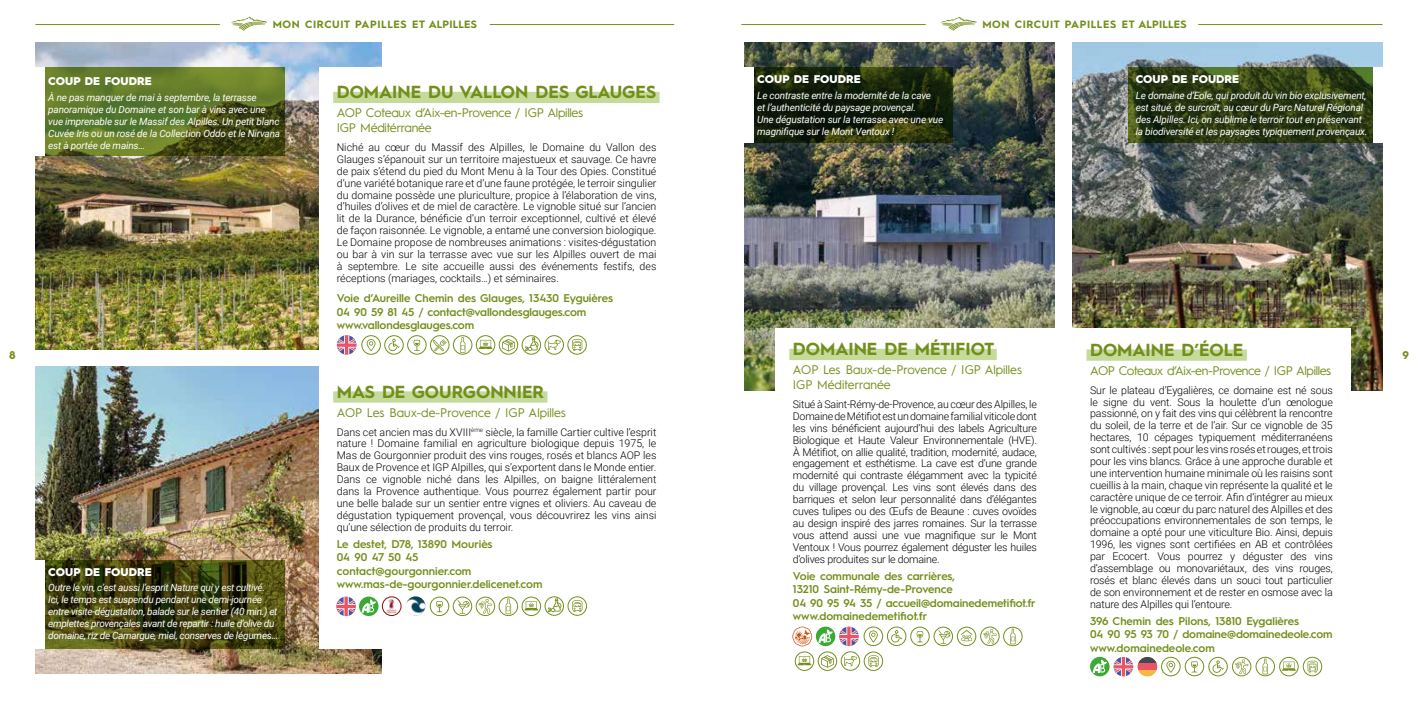
<style>
.page{position:relative;width:1418px;height:709px;background:#fff}
.page>*{position:absolute;margin:0;border:0;box-sizing:border-box;transform-origin:0 0}
.t1{font:700 17.5px "Hurme Geometric Sans 1";color:#748e1b}
.t2{font:12.5px/15px "Hurme Geometric Sans 1";letter-spacing:-.02em;color:#748e1b}
.t3{font:12.5px/15px "Hurme Geometric Sans 1";color:#748e1b}
.t4{font:600 11.25px/13.5px "Hurme Geometric Sans 1";color:#748e1b}
.t5{font:900 11.25px "Hurme Geometric Sans 1";color:#fff}
.t6{font:700 11.25px "Hurme Geometric Sans 1";color:#748e1b}
.t7{font:300 10.62px/11.9px "Roboto";letter-spacing:-.01em;color:#000;text-align:justify}
.t8{font:700 10.62px "Hurme Geometric Sans 1";letter-spacing:.06em;color:#748e1b}
.t9{font:italic 10px/12px "Roboto";letter-spacing:-.02em;color:#fff}
</style>
<div class="page">
<img style="left:35px;top:43px;width:346px;height:306px">
<img style="left:35px;top:367px;width:346px;height:306px">
<hr style="left:35px;top:24px;width:185px;height:1px;background:#748e1b">
<hr style="left:490px;top:24px;width:184px;height:1px;background:#748e1b">
<hr style="left:1198px;top:24px;width:184px;height:1px;background:#748e1b">
<hr style="left:741px;top:24px;width:184px;height:1px;background:#748e1b">
<svg style="left:940px;top:17px;width:36px;height:14px"></svg>
<svg style="left:231px;top:17px;width:36px;height:14px"></svg>
<img style="left:1072px;top:43px;width:310px;height:347px">
<svg style="left:1128px;top:67px;width:245px;height:76px"></svg>
<div style="left:1373px;top:67px;width:44px;height:76px;background:#fff"></div>
<img style="left:744px;top:43px;width:310px;height:347px">
<div style="left:775px;top:328px;width:575px;height:73px;background:#fff"></div>
<div style="left:319px;top:67px;width:354px;height:581px;background:#fff"></div>
<svg style="left:753px;top:67px;width:199px;height:76px"></svg>
<div style="left:709px;top:67px;width:44px;height:76px;background:#fff"></div>
<svg style="left:44px;top:67px;width:241px;height:89px"></svg>
<svg style="left:44px;top:560px;width:241px;height:88px"></svg>
<div style="left:0;top:67px;width:44px;height:89px;background:#fff"></div>
<div style="left:0;top:560px;width:44px;height:88px;background:#fff"></div>
<div style="left:333px;top:92px;width:326px;height:11px;background:#c4db9b"></div>
<div style="left:333px;top:391px;width:214px;height:11px;background:#c4db9b"></div>
<div style="left:789px;top:349px;width:207px;height:11px;background:#c4db9b"></div>
<div style="left:1086px;top:349px;width:160px;height:12px;background:#c4db9b"></div>
<svg style="left:337px;top:335px;width:250px;height:20px"></svg>
<svg style="left:1090px;top:657px;width:19px;height:19px"></svg>
<svg style="left:1093px;top:660px;width:13px;height:12px"></svg>
<svg style="left:1113px;top:656px;width:209px;height:20px"></svg>
<svg style="left:359px;top:596px;width:19px;height:20px"></svg>
<svg style="left:362px;top:599px;width:13px;height:13px"></svg>
<svg style="left:430px;top:596px;width:157px;height:20px"></svg>
<img style="left:382px;top:596px;width:19px;height:20px;border-radius:10px">
<div style="left:382px;top:596px;width:19px;height:20px;border:1px solid #96191e;border-radius:50%"></div>
<img style="left:406px;top:596px;width:19px;height:19px;border-radius:9px">
<svg style="left:792px;top:626px;width:230px;height:45px"></svg>
<svg style="left:336px;top:596px;width:20px;height:20px"></svg>
<p class="t8" style="left:273px;top:17px;width:206px">MON CIRCUIT PAPILLES ET ALPILLES</p>
<p class="t8" style="left:982px;top:17px;width:206px">MON CIRCUIT PAPILLES ET ALPILLES</p>
<p class="t5" style="left:48px;top:73px;width:105px">COUP DE FOUDRE</p>
<p class="t9" style="left:48px;top:91px;width:233px">À ne pas manquer de mai à septembre, la terrasse panoramique du Domaine et son bar à vins avec une vue imprenable sur le Massif des Alpilles. Un petit blanc Cuvée Iris ou un rosé de la Collection Oddo et le Nirvana est à portée de mains…</p>
<h1 class="t1" style="left:337px;top:80px;width:321px">DOMAINE DU VALLON DES GLAUGES</h1>
<p class="t2" style="left:337px;top:104px;width:248px">AOP Coteaux d’Aix-en-Provence / IGP Alpilles<br>IGP Méditérranée</p>
<p class="t7" style="left:337px;top:141px;width:321px">Niché au cœur du Massif des Alpilles, le Domaine du Vallon des Glauges s’épanouit sur un territoire majestueux et sauvage. Ce havre de paix s’étend du pied du Mont Menu à la Tour des Opies. Constitué d’une variété botanique rare et d’une faune protégée, le terroir singulier du domaine possède une pluriculture, propice à l’élaboration de vins, d’huiles d’olives et de miel de caractère. Le vignoble situé sur l’ancien lit de la Durance, bénéficie d’un terroir exceptionnel, cultivé et élevé de façon raisonnée. Le vignoble, a entamé une conversion biologique.<br>Le Domaine propose de nombreuses animations : visites-dégustation ou bar à vin sur la terrasse avec vue sur les Alpilles ouvert de mai à septembre. Le site accueille aussi des événements festifs, des réceptions (mariages, cocktails…) et séminaires.</p>
<p class="t4" style="left:337px;top:291px;width:278px">Voie d’Aureille Chemin des Glauges, 13430 Eyguières<br>04 90 59 81 45 / contact@vallondesglauges.com www.vallondesglauges.com</p>
<p class="t5" style="left:757px;top:71px;width:105px">COUP DE FOUDRE</p>
<p class="t9" style="left:757px;top:89px;width:187px">Le contraste entre la modernité de la cave<br>et l’authenticité du paysage provençal.<br>Une dégustation sur la terrasse avec une vue magnifique sur le Mont Ventoux !</p>
<p class="t9" style="left:757px;top:101px;width:179px">Quo cogni o Constantius ultra mortalem modum exarsit ac nequo c u idem Gallus de futuris ince tus agitare quaedam</p>
<p class="t5" style="left:1135px;top:71px;width:105px">COUP DE FOUDRE</p>
<p class="t9" style="left:1135px;top:89px;width:233px">Le domaine d’Eole, qui produit du vin bio exclusivement, est situé, de surcroît, au cœur du Parc Naturel Régional des Alpilles. Ici, on sublime le terroir tout en préservant la biodiversité et les paysages typiquement provençaux.</p>
<h1 class="t1" style="left:793px;top:337px;width:203px">DOMAINE DE MÉTIFIOT</h1>
<p class="t3" style="left:793px;top:361px;width:230px">AOP Les Baux-de-Provence / IGP Alpilles<br>IGP Méditerranée</p>
<p class="t7" style="left:793px;top:398px;width:245px">Situé à Saint-Rémy-de-Provence, au cœur des Alpilles, le Domaine de Métifiot est un domaine familial viticole dont les vins bénéficient aujourd’hui des labels Agriculture Biologique et Haute Valeur Environnementale (HVE).<br>À Métifiot, on allie qualité, tradition, modernité, audace, engagement et esthétisme. La cave est d’une grande modernité qui contraste élégamment avec la typicité du village provençal. Les vins sont élevés dans des barriques et selon leur personnalité dans d’élégantes cuves tulipes ou des Œufs de Beaune : cuves ovoïdes au design inspiré des jarres romaines. Sur la terrasse vous attend aussi une vue magnifique sur le Mont Ventoux ! Vous pourrez également déguster les huiles d’olives produites sur le domaine.</p>
<p class="t4" style="left:793px;top:568px;width:244px">Voie communale des carrières,<br>13210 Saint-Rémy-de-Provence<br>04 90 95 94 35 / accueil@domainedemetifiot.fr www.domainedemetifiot.fr</p>
<h1 class="t1" style="left:1090px;top:338px;width:155px">DOMAINE D’ÉOLE</h1>
<p class="t2" style="left:1090px;top:362px;width:242px">AOP Coteaux d’Aix-en-Provence / IGP Alpilles</p>
<p class="t7" style="left:1090px;top:383px;width:244px">Sur le plateau d’Eygalières, ce domaine est né sous le signe du vent. Sous la houlette d’un œnologue passionné, on y fait des vins qui célèbrent la rencontre du soleil, de la terre et de l’air. Sur ce vignoble de 35 hectares, 10 cépages typiquement méditerranéens sont cultivés : sept pour les vins rosés et rouges, et trois pour les vins blancs. Grâce à une approche durable et une intervention humaine minimale où les raisins sont cueillis à la main, chaque vin représente la qualité et le caractère unique de ce terroir. Afin d’intégrer au mieux le vignoble, au cœur du parc naturel des Alpilles et des préoccupations environnementales de son temps, le domaine a opté pour une viticulture Bio. Ainsi, depuis 1996, les vignes sont certifiées en AB et contrôlées par Ecocert. Vous pourrez y déguster des vins d’assemblage ou monovariétaux, des vins rouges, rosés et blanc élevés dans un souci tout particulier de son environnement et de rester en osmose avec la nature des Alpilles qui l’entoure.</p>
<p class="t4" style="left:1090px;top:613px;width:244px">396 Chemin des Pilons, 13810 Eygalières<br>04 90 95 93 70 / domaine@domainedeole.com www.domainedeole.com</p>
<p class="t6" style="left:9px;top:347px;width:8px">8</p>
<p class="t6" style="left:1402px;top:347px;width:8px">9</p>
<h1 class="t1" style="left:337px;top:379px;width:209px">MAS DE GOURGONNIER</h1>
<p class="t3" style="left:337px;top:404px;width:230px">AOP Les Baux-de-Provence / IGP Alpilles</p>
<p class="t7" style="left:337px;top:425px;width:321px">Dans cet ancien mas du XVIII<sup>ème</sup> siècle, la famille Cartier cultive l’esprit nature ! Domaine familial en agriculture biologique depuis 1975, le Mas de Gourgonnier produit des vins rouges, rosés et blancs AOP les Baux de Provence et IGP Alpilles, qui s’exportent dans le Monde entier.<br>Dans ce vignoble niché dans les Alpilles, on baigne littéralement dans la Provence authentique. Vous pourrez également partir pour une belle balade sur un sentier entre vignes et oliviers. Au caveau de dégustation typiquement provençal, vous découvrirez les vins ainsi qu’une sélection de produits du terroir.</p>
<p class="t4" style="left:337px;top:536px;width:207px">Le destet, D78, 13890 Mouriès<br>04 90 47 50 45 contact@gourgonnier.com www.mas-de-gourgonnier.delicenet.com</p>
<p class="t5" style="left:48px;top:564px;width:105px">COUP DE FOUDRE</p>
<p class="t9" style="left:48px;top:581px;width:231px">Outre le vin, c’est aussi l’esprit Nature qui y est cultivé.<br>Ici, le temps est suspendu pendant une demi-journée entre visite-dégustation, balade sur le sentier (40 min.) et emplettes provençales avant de repartir : huile d’olive du domaine, riz de Camargue, miel, conserves de légumes…</p>
</div>
